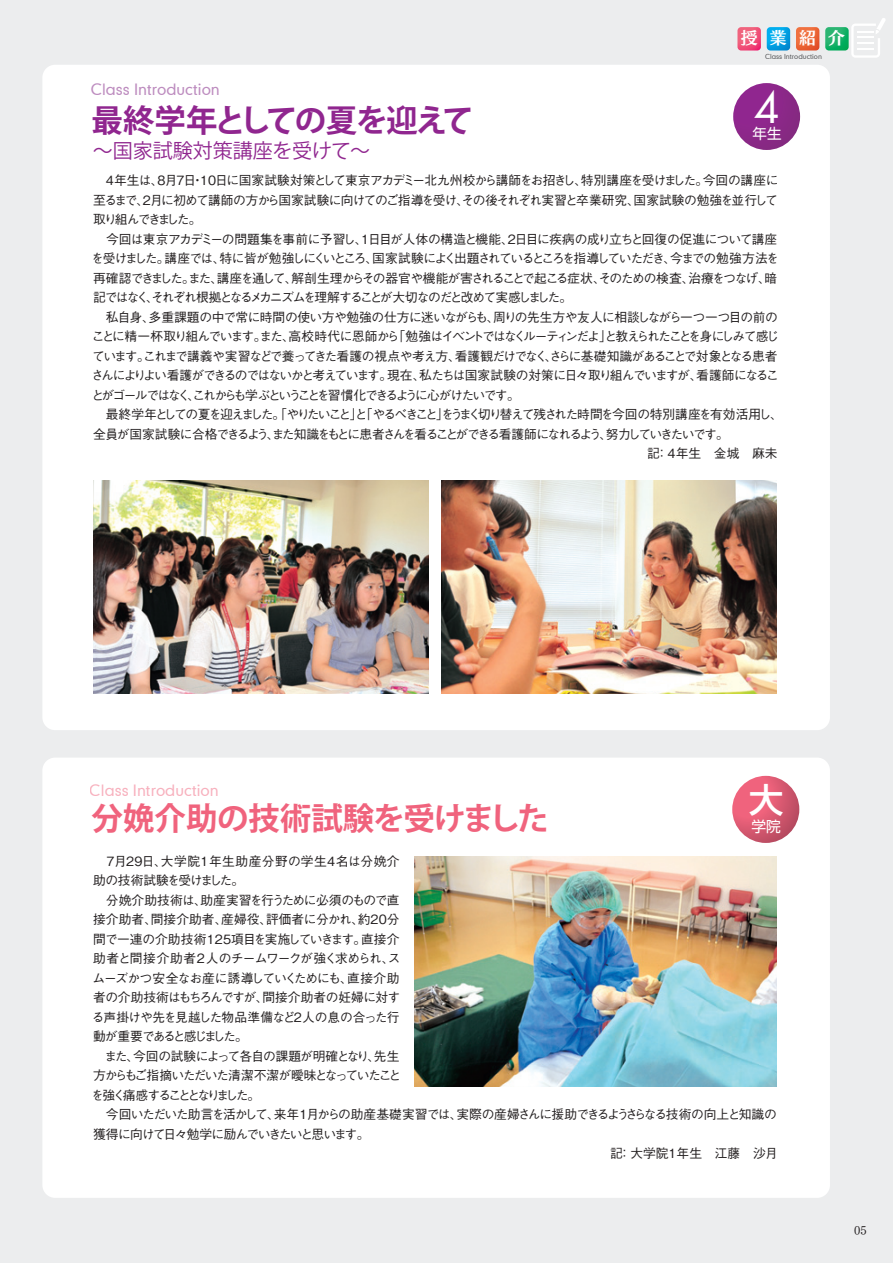
<style>
.page{position:relative;width:893px;height:1263px;background:#ecedee}
.page>*{position:absolute;margin:0;border:0;box-sizing:border-box;transform-origin:0 0}
.t1{font:41.7px "Futura";color:#fff}
.t2{font:500 34.2px "Shin Go Pro";color:#fff}
.t3{font:700 31.5px "Koz Go Pro";letter-spacing:-.01em;color:#f0637d}
.t4{font:700 31.5px "Koz Go Pro";letter-spacing:-.055em;color:#90268f}
.t5{font:19.95px "Koz Go Pro";color:#90268f}
.t6{font:16.8px "Skip Std B";color:#fff}
.t7{font:15px "Geometric 706 BT Medium B";color:#bd8cbf}
.t8{font:15px "Geometric 706 BT Medium B";color:#f0637d}
.t9{font:14.7px "Shin Go Pro";color:#fff}
.t10{font:14.55px "Shin Go Pro";color:#fff}
.t11{font:500 12.75px/19.5px "Gothic BBB Pro";letter-spacing:-.09em;color:#231f20}
.t12{font:500 12.75px/19.5px "Gothic BBB Pro";letter-spacing:-.135em;color:#231f20}
.t13{font:500 12.75px "Gothic BBB Pro";letter-spacing:-.065em;color:#231f20}
.t14{font:500 12.75px "Gothic BBB Pro";letter-spacing:-.04em;color:#231f20}
.t15{font:500 12.75px/19.5px "Gothic BBB Pro";letter-spacing:-.03em;color:#231f20}
.t16{font:500 12.75px/19.5px "Gothic BBB Pro";letter-spacing:-.13em;color:#231f20}
.t17{font:500 12.75px/19.5px "Gothic BBB Pro";letter-spacing:-.14em;color:#231f20}
.t18{font:500 12.75px/19.5px "Gothic BBB Pro";letter-spacing:-.055em;color:#231f20}
.t19{font:500 12.75px/19.5px "Gothic BBB Pro";letter-spacing:-.125em;color:#231f20}
.t20{font:500 12.75px/19.5px "Gothic BBB Pro";letter-spacing:-.045em;color:#231f20}
.t21{font:500 12.75px "Gothic BBB Pro";letter-spacing:-.12em;color:#231f20}
.t22{font:500 12.75px "Gothic BBB Pro";letter-spacing:.035em;color:#231f20}
.t23{font:500 12.75px "Gothic BBB Pro";letter-spacing:-.01em;color:#231f20}
.t24{font:500 12.75px "Gothic BBB Pro";letter-spacing:-.16em;color:#231f20}
.t25{font:12px "Tsuku Min Pr 5 N R";color:#231f20}
.t26{font:6.6px "Geometric 706 BT Medium B";color:#57585a}
</style>
<div class="page">
<svg style="left:767px;top:27px;width:23px;height:24px"></svg>
<svg style="left:796px;top:27px;width:23px;height:24px"></svg>
<svg style="left:737px;top:27px;width:24px;height:24px"></svg>
<svg style="left:825px;top:18px;width:60px;height:40px"></svg>
<div style="left:42px;top:65px;width:788px;height:665px;background:#fff;border-radius:13px"></div>
<div style="left:42px;top:758px;width:788px;height:440px;background:#fff;border-radius:13px"></div>
<img style="left:93px;top:481px;width:335px;height:213px">
<img style="left:441px;top:481px;width:336px;height:213px">
<img style="left:415px;top:857px;width:362px;height:229px">
<div style="left:733px;top:83px;width:67px;height:67px;background:#8e278b;border-radius:33px"></div>
<svg style="left:732px;top:776px;width:67px;height:67px;background:#dd5c74"></svg>
<p class="t7" style="left:91px;top:79px;width:131px">Class Introduction</p>
<h3 class="t4" style="left:92px;top:100px;width:384px">最終学年としての夏を迎えて</h3>
<h3 class="t5" style="left:93px;top:138px;width:279px">～国家試験対策講座を受けて~</h3>
<h3 class="t6" style="left:741px;top:26px;width:18px">授</h3>
<h3 class="t6" style="left:770px;top:26px;width:18px">業</h3>
<h3 class="t6" style="left:799px;top:26px;width:18px">紹</h3>
<h3 class="t6" style="left:828px;top:26px;width:18px">介</h3>
<p class="t26" style="left:765px;top:52px;width:58px">Class Introduction</p>
<h1 class="t1" style="left:754px;top:79px;width:27px">4</h1>
<p class="t10" style="left:752px;top:122px;width:31px">年生</p>
<p class="t11" style="left:703px;top:169px;width:77px">今回の講座に</p>
<p class="t13" style="left:93px;top:170px;width:616px">　4年生は 月8 、 日7 10日に国家試験対策として東京アカデミー北九州校から講師をお招きし特別講座を受けました。</p>
<p class="t11" style="left:574px;top:169px;width:14px">、</p>
<p class="t11" style="left:191px;top:169px;width:14px">・</p>
<p class="t11" style="left:93px;top:189px;width:548px">至るまで 2、月に初めて講師の方から国家試験に向けてのご指導を受けその後それぞれ実習と卒業研究、</p>
<p class="t11" style="left:456px;top:189px;width:14px">、</p>
<p class="t24" style="left:93px;top:209px;width:110px">取り組んできました。</p>
<p class="t14" style="left:368px;top:229px;width:411px">日目が人体の構造と機能 2、日目に疾病の成り立ちと回復の促進について講座</p>
<p class="t15" style="left:634px;top:189px;width:146px">国家試験の勉強を並行して</p>
<p class="t11" style="left:219px;top:228px;width:561px;text-indent:-126px">　今回は東京アカデミーの問題集を事前に予習し１、<br>特に皆が勉強しにくいところ国家試験によく出題されているところを指導していただき今までの勉強方法を</p>
<p class="t11" style="left:663px;top:247px;width:14px">、</p>
<p class="t11" style="left:91px;top:247px;width:80px">を受けました。</p>
<p class="t11" style="left:164px;top:247px;width:63px">講座では、</p>
<p class="t11" style="left:366px;top:247px;width:14px">、</p>
<p class="t21" style="left:688px;top:268px;width:90px">治療をつなげ暗、</p>
<p class="t11" style="left:93px;top:267px;width:603px">再確認できましたまた講座を通して解剖生理からその器官や機能が害されることで起こる症状そのための検査、</p>
<p class="t11" style="left:593px;top:267px;width:14px">、</p>
<p class="t17" style="left:93px;top:267px;width:480px;text-indent:89px">。<br>記ではなくそれぞれ根拠となるメカニズムを理解することが大切なのだと改めて実感しました。</p>
<p class="t15" style="left:146px;top:286px;width:633px">、<br>多重課題の中で常に時間の使い方や勉強の仕方に迷いながらも周りの先生方や友人に相談しながら一つ一つ目の前の</p>
<p class="t11" style="left:487px;top:306px;width:14px">、</p>
<p class="t11" style="left:210px;top:267px;width:14px">、</p>
<p class="t11" style="left:285px;top:267px;width:14px">、</p>
<p class="t11" style="left:93px;top:306px;width:63px">　私自身、</p>
<p class="t12" style="left:392px;top:325px;width:388px">「勉強はイベントではなくルーティンだよと教えられたことを身にしみて感じ</p>
<p class="t11" style="left:599px;top:325px;width:14px">」</p>
<p class="t23" style="left:289px;top:326px;width:113px">高校時代に恩師から</p>
<p class="t21" style="left:92px;top:326px;width:204px">ことに精一杯取り組んでいますまた、</p>
<p class="t11" style="left:254px;top:325px;width:14px">。</p>
<p class="t11" style="left:92px;top:345px;width:370px">ていますこれまで講義や実習などで養ってきた看護の視点や考え方、</p>
<p class="t11" style="left:455px;top:345px;width:324px">看護観だけでなくさらに基礎知識があることで対象となる患者</p>
<p class="t11" style="left:545px;top:345px;width:14px">、</p>
<p class="t11" style="left:137px;top:345px;width:14px">。</p>
<p class="t11" style="left:419px;top:364px;width:285px">私たちは国家試験の対策に日々取り組んでいますが、</p>
<p class="t11" style="left:696px;top:364px;width:84px">看護師になるこ</p>
<p class="t11" style="left:387px;top:364px;width:40px">現在、</p>
<p class="t12" style="left:91px;top:364px;width:430px">さんによりよい看護ができるのではないかと考えています。<br>とがゴールではなくこれからも学ぶということを習慣化できるように心がけたいです。</p>
<p class="t12" style="left:93px;top:384px;width:691px;text-indent:94px">、<br>　最終学年としての夏を迎えました。「やりたいこと 「と」 やるべきことをうまく切り替えて残された時間を今回の特別講座を有効活用し、</p>
<p class="t16" style="left:93px;top:403px;width:637px;text-indent:343px">」<br>全員が国家試験に合格できるようまた知識をもとに患者さんを看ることができる看護師になれるよう努力していきたいです。</p>
<p class="t11" style="left:599px;top:423px;width:14px">、</p>
<p class="t11" style="left:267px;top:423px;width:14px">、</p>
<p class="t11" style="left:655px;top:442px;width:124px">：4年生　金城　麻未</p>
<p class="t11" style="left:647px;top:442px;width:14px">記</p>
<p class="t8" style="left:90px;top:780px;width:131px">Class Introduction</p>
<h3 class="t3" style="left:92px;top:798px;width:459px">分娩介助の技術試験を受けました</h3>
<p class="t22" style="left:161px;top:850px;width:240px">大学院1年生助産分野の学生4名は分娩介</p>
<p class="t11" style="left:114px;top:849px;width:14px">月</p>
<p class="t11" style="left:142px;top:849px;width:26px">日、</p>
<p class="t11" style="left:124px;top:849px;width:23px">２９</p>
<p class="t18" style="left:93px;top:849px;width:308px">　７<br>助の技術試験を受けました。<br>　分娩介助技術は助産実習を行うために必須のもので直</p>
<p class="t11" style="left:194px;top:888px;width:14px">、</p>
<p class="t11" style="left:387px;top:908px;width:14px">分</p>
<p class="t11" style="left:93px;top:908px;width:65px">接介助者、</p>
<p class="t11" style="left:151px;top:908px;width:78px">間接介助者、</p>
<p class="t14" style="left:266px;top:909px;width:106px">評価者に分かれ約、</p>
<p class="t11" style="left:221px;top:908px;width:53px">産婦役、</p>
<p class="t11" style="left:368px;top:908px;width:22px">２０</p>
<p class="t14" style="left:93px;top:928px;width:275px">間で一連の介助技術125項目を実施していきます。</p>
<p class="t11" style="left:93px;top:947px;width:309px">助者と間接介助者２人のチームワークが強く求められス、</p>
<p class="t11" style="left:347px;top:966px;width:54px">直接介助</p>
<p class="t11" style="left:361px;top:927px;width:40px">直接介</p>
<p class="t20" style="left:262px;top:966px;width:139px;text-indent:-170px">ムーズかつ安全なお産に誘導していくためにも、<br>間接介助者の妊婦に対す</p>
<p class="t19" style="left:93px;top:986px;width:177px">者の介助技術はもちろんですが、</p>
<p class="t11" style="left:92px;top:1005px;width:309px">る声掛けや先を見越した物品準備など<br>動が重要であると感じました。<br>　また今回の試験によって各自の課題が明確となり先生</p>
<p class="t11" style="left:367px;top:1044px;width:14px">、</p>
<p class="t23" style="left:302px;top:1006px;width:99px">人の息の合った行</p>
<p class="t11" style="left:292px;top:1005px;width:14px">２</p>
<p class="t12" style="left:91px;top:1044px;width:311px;text-indent:35px">、<br>方からもご指摘いただいた清潔不潔が曖昧となっていたことを強く痛感することとなりました。</p>
<h2 class="t2" style="left:749px;top:772px;width:36px">大</h2>
<p class="t9" style="left:751px;top:814px;width:31px">学院</p>
<p class="t13" style="left:93px;top:1104px;width:371px">　今回いただいた助言を活かして来年1月からの助産基礎実習では、</p>
<p class="t19" style="left:93px;top:1103px;width:278px;text-indent:174px">、<br>獲得に向けて日々勉学に励んでいきたいと思います。</p>
<p class="t11" style="left:456px;top:1103px;width:322px">実際の産婦さんに援助できるようさらなる技術の向上と知識の</p>
<p class="t11" style="left:618px;top:1142px;width:52px">：大学院</p>
<p class="t11" style="left:677px;top:1142px;width:103px">年生　江藤　沙月</p>
<p class="t11" style="left:610px;top:1142px;width:14px">記</p>
<p class="t11" style="left:666px;top:1142px;width:14px">１</p>
<p class="t25" style="left:854px;top:1219px;width:14px">05</p>
</div>
